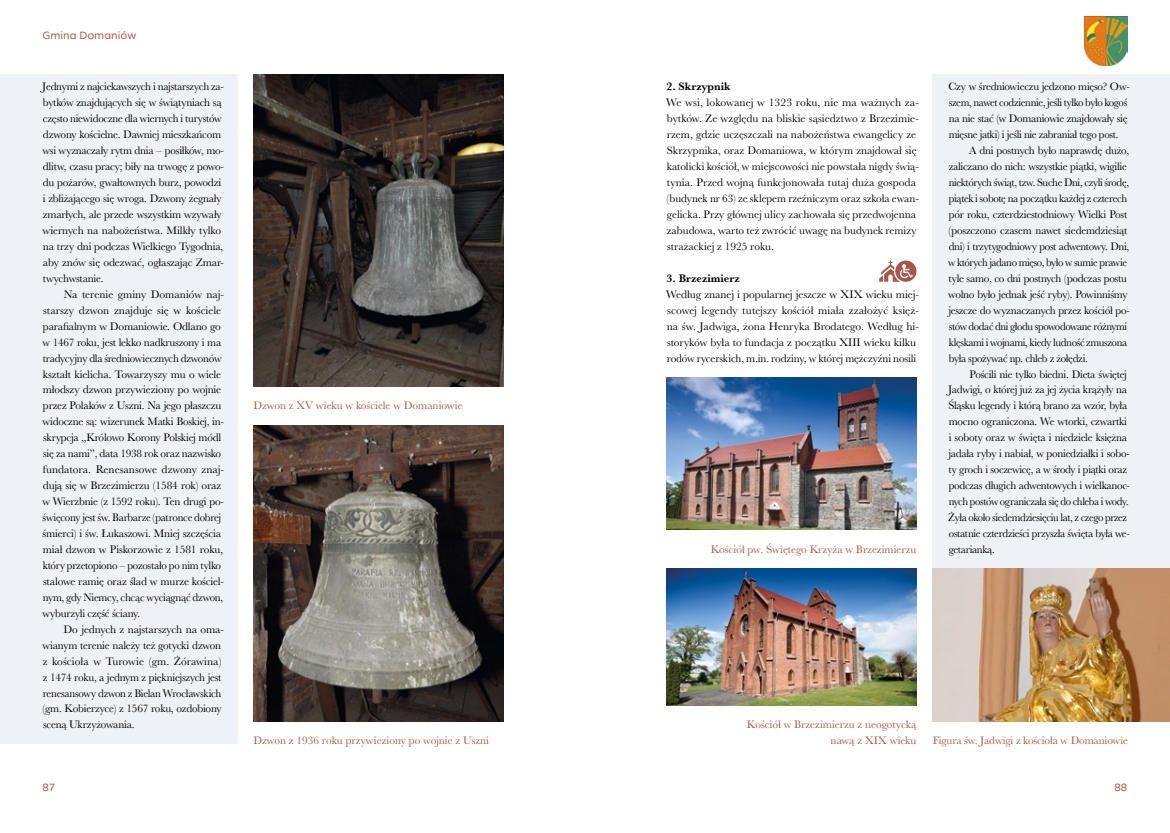
<style>
.page{position:relative;width:1170px;height:833px;background:#fff}
.page>*{position:absolute;margin:0;border:0;box-sizing:border-box;transform-origin:0 0}
.t1{font:11.25px/16px "Baskerville URW";letter-spacing:-.02em;color:#000}
.t2{font:11.25px/16px "Baskerville URW";color:#000}
.t3{font:11.25px/16px "Baskerville URW";color:#a85646;text-align:right}
.t4{font:700 11.25px "Baskerville URW";color:#000}
.t5{font:500 10px "Helios Antique";color:#a85646}
</style>
<div class="page">
<svg style="left:879px;top:260px;width:37px;height:22px"></svg>
<div style="left:0;top:74px;width:237px;height:670px;background:#eef1f6"></div>
<img style="left:253px;top:74px;width:250px;height:312px">
<img style="left:253px;top:425px;width:250px;height:296px">
<div style="left:932px;top:74px;width:237px;height:495px;background:#eef1f6"></div>
<img style="left:932px;top:569px;width:237px;height:152px">
<img style="left:666px;top:569px;width:250px;height:136px">
<img style="left:666px;top:377px;width:250px;height:153px">
<img style="left:1084px;top:16px;width:43px;height:50px">
<p class="t5" style="left:43px;top:29px;width:95px">Gmina Domaniów</p>
<p class="t1" style="left:42px;top:78px;width:183px">Jednymi z najciekawszych i najstarszych za&shy;bytków znajdujących się w świątyniach są często niewidoczne dla wiernych i turystów dzwony kościelne. Dawniej mieszkańcom wsi wyznaczały rytm dnia – posiłków, mo&shy;dlitw, czasu pracy; biły na trwogę z powo&shy;du pożarów, gwałtownych burz, powodzi i zbliżającego się wroga. Dzwony żegnały zmarłych, ale przede wszystkim wzywały wiernych na nabożeństwa. Milkły tylko na trzy dni podczas Wielkiego Tygodnia, aby znów się odezwać, ogłaszając Zmar&shy;twychwstanie.</p>
<p class="t1" style="left:42px;top:286px;width:183px;text-indent:21px">Na terenie gminy Domaniów naj&shy;starszy dzwon znajduje się w kościele parafialnym w Domaniowie. Odlano go w 1467 roku, jest lekko nadkruszony i ma tradycyjny dla średniowiecznych dzwonów kształt kielicha. Towarzyszy mu o wiele młodszy dzwon przywieziony po wojnie przez Polaków z Uszni. Na jego płaszczu widoczne są: wizerunek Matki Boskiej, in&shy;skrypcja „Królowo Korony Polskiej módl się za nami”, data 1938 rok oraz nazwisko fundatora. Renesansowe dzwony znaj&shy;dują się w Brzezimierzu (1584 rok) oraz w Wierzbnie (z 1592 roku). Ten drugi po&shy;święcony jest św. Barbarze (patronce dobrej śmierci) i św. Łukaszowi. Mniej szczęścia miał dzwon w Piskorzowie z 1581 roku, który przetopiono – pozostało po nim tylko stalowe ramię oraz ślad w murze kościel&shy;nym, gdy Niemcy, chcąc wyciągnąć dzwon, wyburzyli część ściany.</p>
<p class="t1" style="left:42px;top:620px;width:183px;text-indent:21px">Do jednych z najstarszych na oma&shy;wianym terenie należy też gotycki dzwon z kościoła w Turowie (gm. Żórawina) z 1474 roku, a jednym z piękniejszych jest renesansowy dzwon z Bielan Wrocławskich (gm. Kobierzyce) z 1567 roku, ozdobiony sceną Ukrzyżowania.</p>
<p class="t3" style="left:253px;top:397px;width:211px">Dzwon z XV wieku w kościele w Domaniowie</p>
<p class="t3" style="left:253px;top:732px;width:237px">Dzwon z 1936 roku przywieziony po wojnie z Uszni</p>
<p class="t4" style="left:666px;top:79px;width:65px">2. Skrzypnik</p>
<p class="t2" style="left:666px;top:94px;width:254px">We wsi, lokowanej w 1323 roku, nie ma ważnych za&shy;bytków. Ze względu na bliskie sąsiedztwo z Brzezimie&shy;rzem, gdzie uczęszczali na nabożeństwa ewangelicy ze Skrzypnika, oraz Domaniowa, w którym znajdował się katolicki kościół, w miejscowości nie powstała nigdy świą&shy;tynia. Przed wojną funkcjonowała tutaj duża gospoda (budynek nr 63) ze sklepem rzeźniczym oraz szkoła ewan&shy;gelicka. Przy głównej ulicy zachowała się przedwojenna zabudowa, warto też zwrócić uwagę na budynek remizy strażackiej z 1925 roku.</p>
<p class="t4" style="left:666px;top:270px;width:75px">3. Brzezimierz</p>
<p class="t1" style="left:666px;top:286px;width:254px">Według znanej i popularnej jeszcze w XIX wieku miej&shy;scowej legendy tutejszy kościół miała zzałożyć księż&shy;na św. Jadwiga, żona Henryka Brodatego. Według hi&shy;storyków była to fundacja z początku XIII wieku kilku rodów rycerskich, m.in. rodziny, w której mężczyźni nosili</p>
<p class="t3" style="left:710px;top:541px;width:207px">Kościół pw. Świętego Krzyża w Brzezimierzu</p>
<p class="t1" style="left:948px;top:78px;width:183px">Czy w średniowieczu jedzono mięso? Ow&shy;szem, nawet codziennie, jeśli tylko było kogoś na nie stać (w Domaniowie znajdowały się mięsne jatki) i jeśli nie zabraniał tego post.</p>
<p class="t1" style="left:948px;top:142px;width:183px;text-indent:21px">A dni postnych było naprawdę dużo, zaliczano do nich: wszystkie piątki, wigilie niektórych świąt, tzw. Suche Dni, czyli środę, piątek i sobotę na początku każdej z czterech pór roku, czterdziestodniowy Wielki Post (poszczono czasem nawet siedemdziesiąt dni) i trzytygodniowy post adwentowy. Dni, w których jadano mięso, było w sumie prawie tyle samo, co dni postnych (podczas postu wolno było jednak jeść ryby). Powinniśmy jeszcze do wyznaczanych przez kościół po&shy;stów dodać dni głodu spowodowane różnymi klęskami i wojnami, kiedy ludność zmuszona była spożywać np. chleb z żołędzi.</p>
<p class="t1" style="left:948px;top:365px;width:183px;text-indent:21px">Pościli nie tylko biedni. Dieta świętej Jadwigi, o której już za jej życia krążyły na Śląsku legendy i którą brano za wzór, była mocno ograniczona. We wtorki, czwartki i soboty oraz w święta i niedziele księżna jadała ryby i nabiał, w poniedziałki i sobo&shy;ty groch i soczewicę, a w środy i piątki oraz podczas długich adwentowych i wielkanoc&shy;nych postów ograniczała się do chleba i wody.<br>Żyła około siedemdziesięciu lat, z czego przez ostatnie czterdzieści przyszła święta była we&shy;getarianką.</p>
<p class="t3" style="left:747px;top:716px;width:171px">Kościół w Brzezimierzu z neogotycką nawą z XIX wieku</p>
<p class="t3" style="left:932px;top:732px;width:197px">Figura św. Jadwigi z kościoła w Domaniowie</p>
<p class="t5" style="left:43px;top:781px;width:14px">87</p>
<p class="t5" style="left:1114px;top:781px;width:14px">88</p>
</div>
